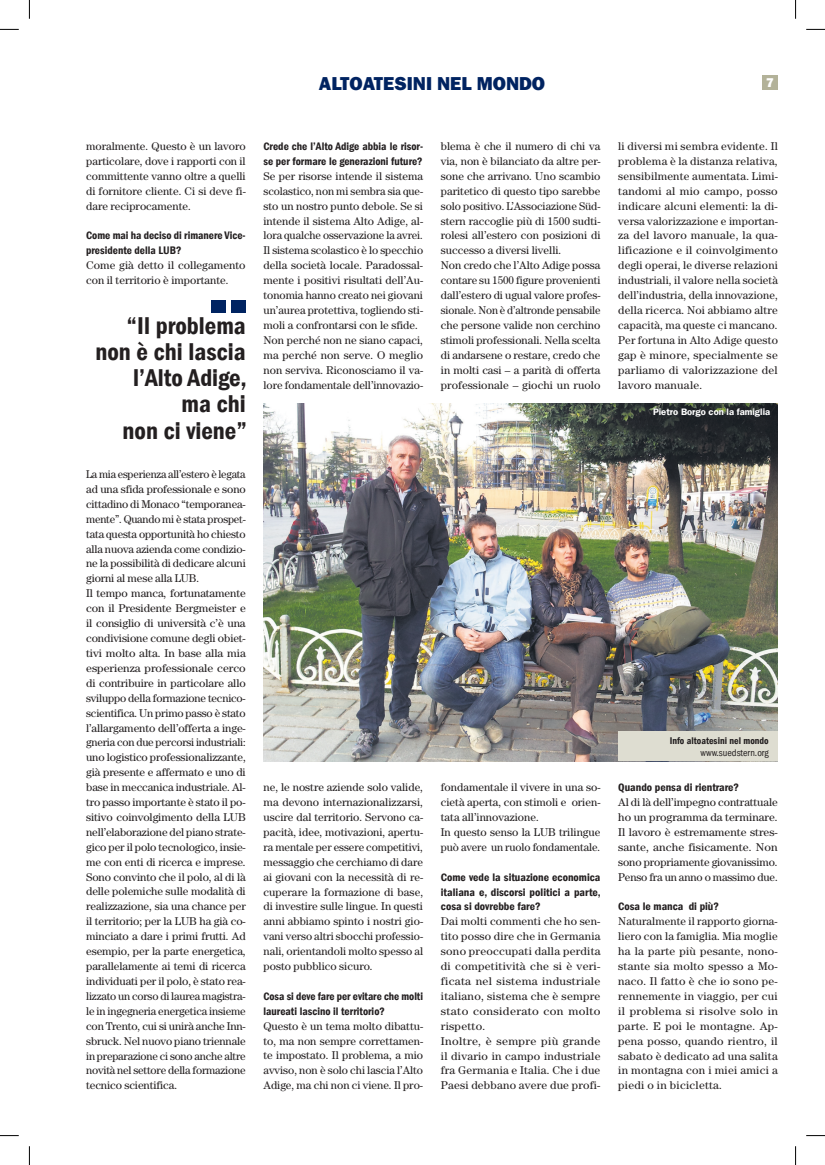
<style>
.page{position:relative;width:825px;height:1165px;background:#fff}
.page>*{position:absolute;margin:0;border:0;box-sizing:border-box;transform-origin:0 0}
.t1{font:25px/26.2px "Franklin Gothic LT Com Dm Cn";color:#231f20;text-align:right}
.t2{font:800 18.75px "Franklin Gothic LT Com";color:#002361}
.t3{font:800 12.75px "Franklin Gothic LT Com";color:#fff}
.t4{font:11.25px/14.9px "Century Std";letter-spacing:-.005em;color:#231f20;text-align:justify}
.t5{font:11.25px/14.9px "Century Std";letter-spacing:-.005em;color:#231f20;scale:.96 1}
.t6{font:11.25px/14.9px "Franklin Gothic LT Com Dm Cn";color:#231f20}
.t7{font:11.25px/14.9px "Century Std";letter-spacing:.02em;color:#231f20}
.t8{font:10px "Franklin Gothic LT Com Dm Cn";color:#231f20}
.t9{font:condensed 10px "Franklin Gothic LT Com";color:#231f20}
.t10{font:9.38px "Franklin Gothic LT Com Dm";color:#fff}
</style>
<div class="page">
<div style="left:762px;top:75px;width:15px;height:15px;background:#b3b299"></div>
<div style="left:231px;top:300px;width:15px;height:12px;background:#002361"></div>
<div style="left:211px;top:300px;width:15px;height:12px;background:#002361"></div>
<img style="left:263px;top:403px;width:514px;height:358px">
<div style="left:618px;top:731px;width:159px;height:30px;background:#deddd1"></div>
<svg style="left:0;top:29px;width:19px;height:1px"></svg>
<svg style="left:806px;top:29px;width:18px;height:1px"></svg>
<svg style="left:0;top:1135px;width:19px;height:1px"></svg>
<svg style="left:806px;top:1135px;width:18px;height:1px"></svg>
<svg style="left:29px;top:0;width:1px;height:19px"></svg>
<svg style="left:29px;top:1146px;width:1px;height:18px"></svg>
<svg style="left:795px;top:0;width:1px;height:19px"></svg>
<svg style="left:795px;top:1146px;width:1px;height:18px"></svg>
<h2 class="t2" style="left:319px;top:73px;width:227px">ALTOATESINI NEL MONDO</h2>
<p class="t3" style="left:765px;top:75px;width:9px">7</p>
<p class="t4" style="left:86px;top:138px;width:161px">moralmente. Questo è un lavoro particolare, dove i rapporti con il committente vanno oltre a quelli di fornitore cliente. Ci si deve fi&shy;dare reciprocamente.</p>
<p class="t6" style="left:86px;top:228px;width:161px">Come mai ha deciso di rimanere Vice&shy;presidente della LUB?</p>
<p class="t4" style="left:86px;top:258px;width:161px">Come già detto il collegamento con il territorio è importante.</p>
<h1 class="t1" style="left:95px;top:312px;width:153px">“Il problema non è chi lascia l’Alto Adige,<br>ma chi<br>non ci viene”</h1>
<p class="t5" style="left:86px;top:466px;width:168px">La mia esperienza all’estero è legata ad una sfida professionale e sono cittadino di Monaco “temporanea&shy;mente”. Quando mi è stata prospet&shy;tata questa opportunità ho chiesto alla nuova azienda come condizio&shy;ne la possibilità di dedicare alcuni giorni al mese alla LUB.<br>Il tempo manca, fortunatamente con il Presidente Bergmeister e il consiglio di università c’è una condivisione comune degli obiet&shy;tivi molto alta. In base alla mia esperienza professionale cerco di contribuire in particolare allo sviluppo della formazione tecnico&shy;scientifica. Un primo passo è stato l’allargamento dell’offerta a inge&shy;gneria con due percorsi industriali: uno logistico professionalizzante, già presente e affermato e uno di base in meccanica industriale. Al&shy;tro passo importante è stato il po&shy;sitivo coinvolgimento della LUB nell’elaborazione del piano strate&shy;gico per il polo tecnologico, insie&shy;me con enti di ricerca e imprese.<br>Sono convinto che il polo, al di là delle polemiche sulle modalità di realizzazione, sia una chance per il territorio; per la LUB ha già co&shy;minciato a dare i primi frutti. Ad esempio, per la parte energetica, parallelamente ai temi di ricerca individuati per il polo, è stato rea&shy;lizzato un corso di laurea magistra&shy;le in ingegneria energetica insieme con Trento, cui si unirà anche Inn&shy;sbruck. Nel nuovo piano triennale in preparazione ci sono anche altre novità nel settore della formazione tecnico scientifica.</p>
<p class="t6" style="left:263px;top:139px;width:161px">Crede che l’Alto Adige abbia le risor&shy;se per formare le generazioni future?</p>
<p class="t4" style="left:263px;top:168px;width:161px;text-align:left">Se per risorse intende il sistema scolastico, non mi sembra sia que&shy;sto un nostro punto debole. Se si intende il sistema Alto Adige, al&shy;lora qualche osservazione la avrei.<br>Il sistema scolastico è lo specchio della società locale. Paradossal&shy;mente i positivi risultati dell’Au&shy;tonomia hanno creato nei giovani un’aurea protettiva, togliendo sti&shy;moli a confrontarsi con le sfide.<br>Non perché non ne siano capaci, ma perché non serve. O meglio non serviva. Riconosciamo il va&shy;lore fondamentale dell’innovazio-</p>
<p class="t4" style="left:263px;top:779px;width:161px">ne, le nostre aziende solo valide, ma devono internazionalizzarsi, uscire dal territorio. Servono ca&shy;pacità, idee, motivazioni, apertu&shy;ra mentale per essere competitivi, messaggio che cerchiamo di dare ai giovani con la necessità di re&shy;cuperare la formazione di base, di investire sulle lingue. In questi anni abbiamo spinto i nostri gio&shy;vani verso altri sbocchi professio&shy;nali, orientandoli molto spesso al posto pubblico sicuro.</p>
<p class="t6" style="left:263px;top:988px;width:161px">Cosa si deve fare per evitare che molti laureati lascino il territorio?</p>
<p class="t4" style="left:263px;top:1018px;width:161px">Questo è un tema molto dibattu&shy;to, ma non sempre correttamen&shy;te impostato. Il problema, a mio avviso, non è solo chi lascia l’Alto Adige, ma chi non ci viene. Il pro-</p>
<p class="t4" style="left:440px;top:138px;width:161px;text-align:left">blema è che il numero di chi va via, non è bilanciato da altre per&shy;sone che arrivano. Uno scambio paritetico di questo tipo sarebbe solo positivo. L’Associazione Süd&shy;stern raccoglie più di 1500 sudti&shy;rolesi all’estero con posizioni di successo a diversi livelli.<br>Non credo che l’Alto Adige possa contare su 1500 figure provenienti dall’estero di ugual valore profes&shy;sionale. Non è d’altronde pensabile che persone valide non cerchino stimoli professionali. Nella scelta di andarsene o restare, credo che in molti casi – a parità di offerta professionale – giochi un ruolo</p>
<p class="t4" style="left:618px;top:138px;width:161px">li diversi mi sembra evidente. Il problema è la distanza relativa, sensibilmente aumentata. Limi&shy;tandomi al mio campo, posso indicare alcuni elementi: la di&shy;versa valorizzazione e importan&shy;za del lavoro manuale, la qua&shy;lificazione e il coinvolgimento degli operai, le diverse relazioni industriali, il valore nella società dell’industria, della innovazione, della ricerca. Noi abbiamo altre capacità, ma queste ci mancano.<br>Per fortuna in Alto Adige questo gap è minore, specialmente se parliamo di valorizzazione del lavoro manuale.</p>
<p class="t10" style="left:652px;top:406px;width:119px">Pietro Borgo con la famiglia</p>
<p class="t4" style="left:440px;top:779px;width:161px;text-align:left">fondamentale il vivere in una so&shy;cietà aperta, con stimoli e orien&shy;tata all’innovazione.<br>In questo senso la LUB trilingue può avere un ruolo fondamentale.</p>
<p class="t6" style="left:440px;top:869px;width:161px;text-align:justify">Come vede la situazione economica italiana e, discorsi politici a parte, cosa si dovrebbe fare?</p>
<p class="t7" style="left:440px;top:913px;width:161px">Dai molti commenti che ho sen&shy;tito posso dire che in Germania sono preoccupati dalla perdita di competitività che si è veri&shy;ficata nel sistema industriale italiano, sistema che è sempre stato considerato con molto rispetto.<br>Inoltre, è sempre più grande il divario in campo industriale fra Germania e Italia. Che i due<br>Paesi debbano avere due profi-</p>
<p class="t8" style="left:669px;top:734px;width:100px">Info altoatesini nel mondo</p>
<p class="t9" style="left:700px;top:746px;width:70px">www.suedstern.org</p>
<p class="t6" style="left:618px;top:780px;width:122px">Quando pensa di rientrare?</p>
<p class="t4" style="left:618px;top:794px;width:161px">Al di là dell’impegno contrattuale ho un programma da terminare.<br>Il lavoro è estremamente stres&shy;sante, anche fisicamente. Non sono propriamente giovanissimo.<br>Penso fra un anno o massimo due.</p>
<p class="t6" style="left:618px;top:899px;width:102px">Cosa le manca di più?</p>
<p class="t4" style="left:618px;top:913px;width:161px">Naturalmente il rapporto giorna&shy;liero con la famiglia. Mia moglie ha la parte più pesante, nono&shy;stante sia molto spesso a Mo&shy;naco. Il fatto è che io sono pe&shy;rennemente in viaggio, per cui il problema si risolve solo in parte. E poi le montagne. Ap&shy;pena posso, quando rientro, il sabato è dedicato ad una salita in montagna con i miei amici a piedi o in bicicletta.</p>
</div>
